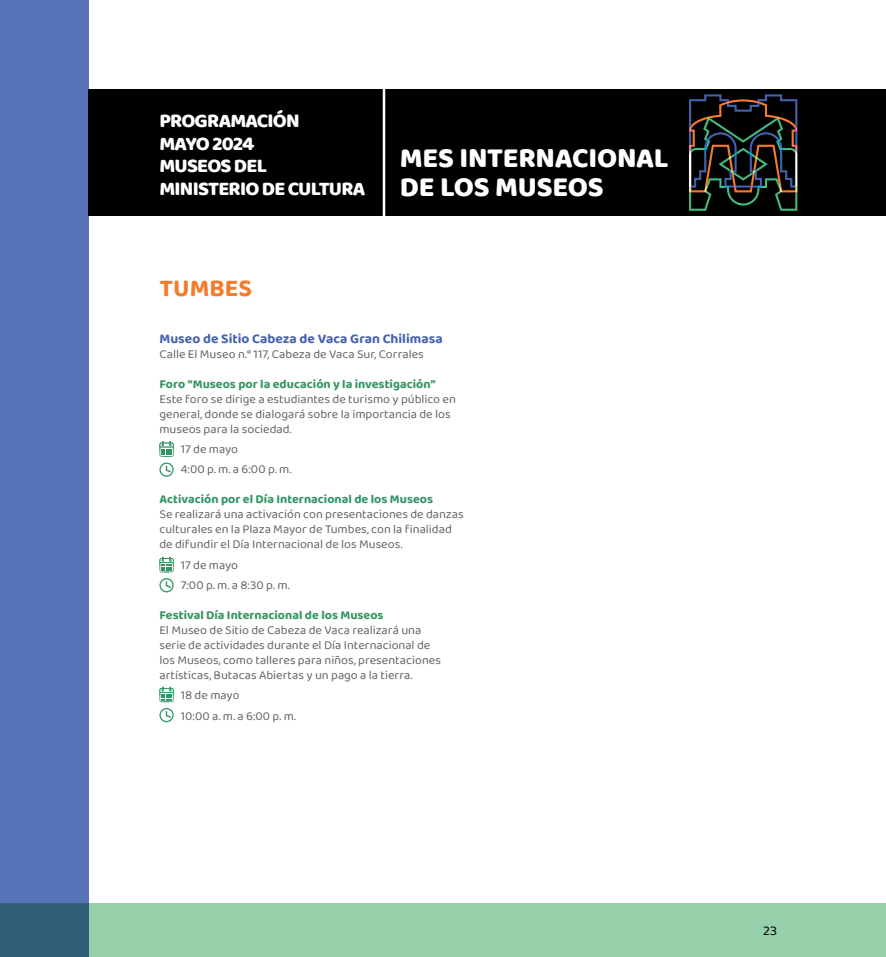
<style>
.page{position:relative;width:886px;height:957px;background:#fff}
.page>*{position:absolute;margin:0;border:0;box-sizing:border-box;transform-origin:0 0}
.t1{font:28.75px/28.8px "Baloo";letter-spacing:-.01em;color:#fff}
.TITULARES{font:700 25px "Baloo 2";color:#f47b2b}
.t2{font:20px/22.5px "Baloo";letter-spacing:-.04em;color:#fff}
.NOMBRE_DE_MUSEO{font:700 13.75px "Baloo 2";color:#4563ae}
.t3{font:13.75px "Baloo 2";color:#000}
.TEXTO_CRONOGRAMA{font:12.5px/15px "Baloo 2";color:#636466}
.FECHA_DIM{font:700 12.5px "Baloo 2";color:#339464}
</style>
<div class="page">
<div style="left:0;top:904px;width:886px;height:53px;background:#96d1ab"></div>
<div style="left:89px;top:89px;width:797px;height:127px;background:#000"></div>
<div style="left:0;top:0;width:89px;height:957px;background:#5772b6"></div>
<hr style="left:383px;top:89px;width:2px;height:127px;background:#fff">
<svg style="left:689px;top:94px;width:108px;height:117px"></svg>
<svg style="left:159px;top:441px;width:15px;height:36px"></svg>
<svg style="left:159px;top:557px;width:15px;height:15px"></svg>
<svg style="left:159px;top:578px;width:15px;height:14px"></svg>
<svg style="left:159px;top:686px;width:15px;height:16px"></svg>
<svg style="left:159px;top:708px;width:15px;height:14px"></svg>
<h3 class="t2" style="left:159px;top:109px;width:208px">PROGRAMACIÓN<br>MAYO 2024<br>MUSEOS DEL<br>MINISTERIO DE CULTURA</h3>
<h1 class="t1" style="left:400px;top:143px;width:270px">MES INTERNACIONAL<br>DE LOS MUSEOS</h1>
<p class="TITULARES" style="left:159px;top:271px;width:94px">TUMBES</p>
<p class="NOMBRE_DE_MUSEO" style="left:159px;top:328px;width:285px">Museo de Sitio Cabeza de Vaca Gran Chilimasa</p>
<p class="TEXTO_CRONOGRAMA" style="left:159px;top:347px;width:266px">Calle El Museo n.° 117, Cabeza de Vaca Sur, Corrales</p>
<p class="FECHA_DIM" style="left:159px;top:375px;width:277px">Foro “Museos por la educación y la investigación”</p>
<p class="TEXTO_CRONOGRAMA" style="left:159px;top:392px;width:298px">Este foro se dirige a estudiantes de turismo y público en general, donde se dialogará sobre la importancia de los museos para la sociedad.</p>
<p class="TEXTO_CRONOGRAMA" style="left:181px;top:442px;width:59px">17 de mayo</p>
<p class="TEXTO_CRONOGRAMA" style="left:181px;top:462px;width:112px">4:00 p. m. a 6:00 p. m.</p>
<p class="FECHA_DIM" style="left:159px;top:490px;width:275px">Activación por el Día Internacional de los Museos</p>
<p class="TEXTO_CRONOGRAMA" style="left:159px;top:507px;width:306px">Se realizará una activación con presentaciones de danzas culturales en la Plaza Mayor de Tumbes, con la finalidad de difundir el Día Internacional de los Museos.</p>
<p class="TEXTO_CRONOGRAMA" style="left:181px;top:558px;width:59px">17 de mayo</p>
<p class="TEXTO_CRONOGRAMA" style="left:181px;top:578px;width:110px">7:00 p. m. a 8:30 p. m.</p>
<p class="FECHA_DIM" style="left:159px;top:606px;width:226px">Festival Día Internacional de los Museos</p>
<p class="TEXTO_CRONOGRAMA" style="left:159px;top:623px;width:283px">El Museo de Sitio de Cabeza de Vaca realizará una serie de actividades durante el Día Internacional de los Museos, como talleres para niños, presentaciones artísticas, Butacas Abiertas y un pago a la tierra.</p>
<p class="TEXTO_CRONOGRAMA" style="left:181px;top:688px;width:60px">18 de mayo</p>
<p class="TEXTO_CRONOGRAMA" style="left:181px;top:708px;width:117px">10:00 a. m. a 6:00 p. m.</p>
<p class="t3" style="left:763px;top:920px;width:15px">23</p>
</div>
